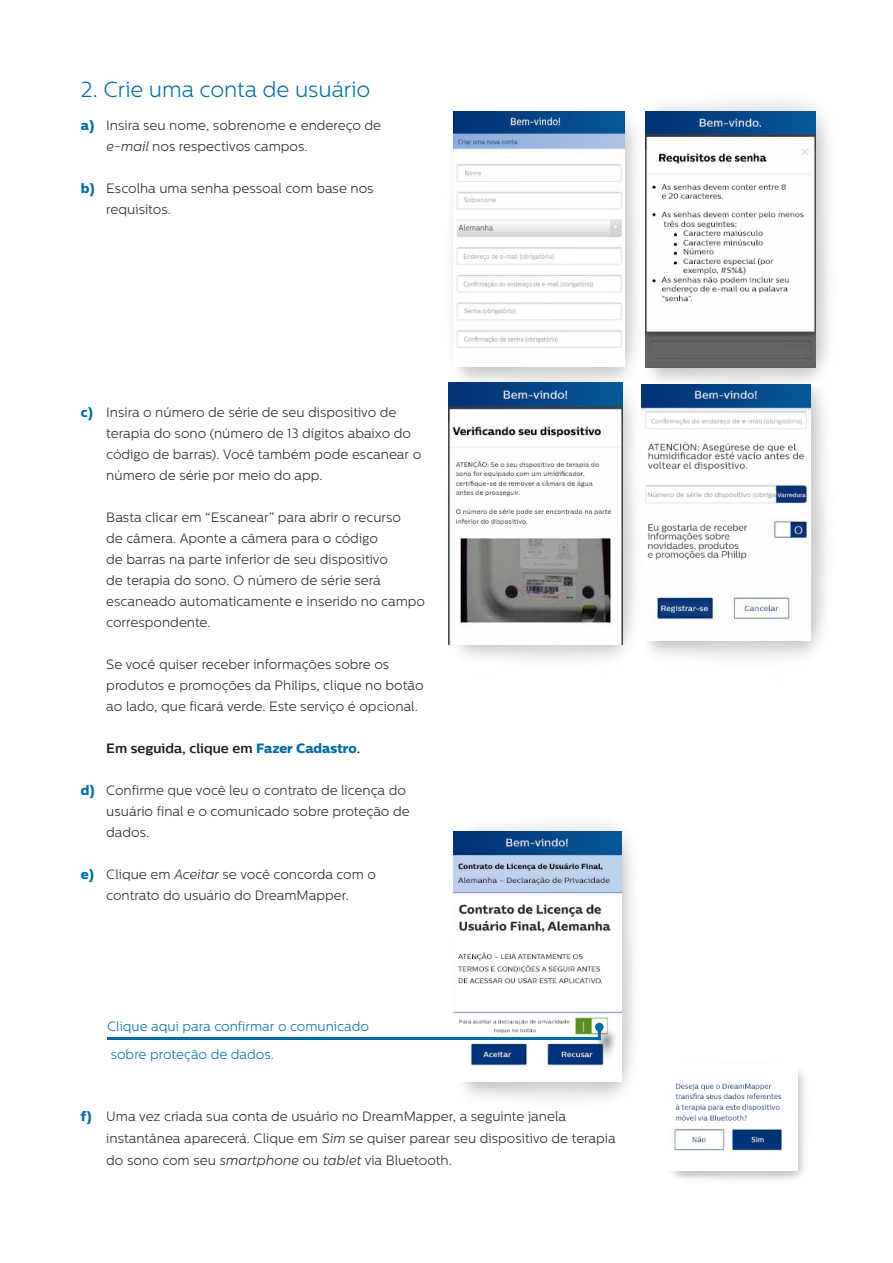
<style>
.page{position:relative;width:893px;height:1263px;background:#fff}
.page>*{position:absolute;margin:0;border:0;box-sizing:border-box;transform-origin:0 0}
.ParaStyle01__Leading{font:300 21.9px "Centrale Sans";letter-spacing:-.005em;color:#006ba3}
.ParaStyle02__Leading{font:300 13.5px/21px "Centrale Sans";color:#231f20}
.ParaStyle03__Leading{font:300 13.5px/21px "Centrale Sans";color:#231f20}
.ParaStyle04__Leading{font:300 13.5px "Centrale Sans";color:#006ba3}
.ParaStyle03__Leading-2{font:700 13.5px "Centrale Sans";color:#231f20}
.s1{font-family:"Centrale Sans X Bold";font-weight:400;color:#006ba3}
.s2{font-style:italic}
</style>
<div class="page">
<img style="left:644px;top:101px;width:186px;height:285px">
<img style="left:645px;top:112px;width:170px;height:255px">
<img style="left:453px;top:824px;width:181px;height:276px">
<img style="left:454px;top:831px;width:167px;height:251px">
<img style="left:448px;top:111px;width:196px;height:274px">
<img style="left:453px;top:111px;width:171px;height:256px">
<hr style="left:107px;top:1037px;width:494px;height:3px;background:#006ba3">
<div style="left:595px;top:1028px;width:23px;height:33px;background:#231f20;opacity:.75"></div>
<svg style="left:595px;top:1023px;width:9px;height:17px"></svg>
<img style="left:668px;top:1070px;width:116px;height:81px">
<img style="left:458px;top:385px;width:177px;height:274px">
<img style="left:448px;top:383px;width:174px;height:262px">
<img style="left:647px;top:386px;width:179px;height:272px">
<img style="left:641px;top:385px;width:169px;height:255px">
<p class="ParaStyle01__Leading" style="left:81px;top:77px;width:291px">2. Crie uma conta de usuário</p>
<p class="ParaStyle02__Leading" style="left:106px;top:114px;width:276px;text-indent:-26px"><span class="s1">a)</span> Insira seu nome, sobrenome e endereço de <span class="s2">e-mail</span> nos respectivos campos.</p>
<p class="ParaStyle02__Leading" style="left:106px;top:178px;width:269px;text-indent:-26px"><span class="s1">b)</span> Escolha uma senha pessoal com base nos requisitos.</p>
<p class="ParaStyle02__Leading" style="left:106px;top:402px;width:316px;text-indent:-26px"><span class="s1">c)</span> Insira o número de série de seu dispositivo de terapia do sono (número de 13 dígitos abaixo do código de barras). Você também pode escanear o número de série por meio do app.</p>
<p class="ParaStyle03__Leading" style="left:106px;top:507px;width:320px">Basta clicar em “Escanear” para abrir o recurso<br>de câmera. Aponte a câmera para o código<br>de barras na parte inferior de seu dispositivo<br>de terapia do sono. O número de série será escaneado automaticamente e inserido no campo correspondente.</p>
<p class="ParaStyle03__Leading" style="left:106px;top:654px;width:319px">Se você quiser receber informações sobre os produtos e promoções da Philips, clique no botão ao lado, que ficará verde. Este serviço é opcional.</p>
<p class="ParaStyle03__Leading-2" style="left:106px;top:740px;width:256px">Em seguida, clique em <span class="s1">Fazer Cadastro</span>.</p>
<p class="ParaStyle02__Leading" style="left:106px;top:780px;width:305px;text-indent:-26px"><span class="s1">d)</span> Confirme que você leu o contrato de licença do usuário final e o comunicado sobre proteção de dados.</p>
<p class="ParaStyle02__Leading" style="left:81px;top:864px;width:297px;text-align:center"><span class="s1">e)</span> Clique em <span class="s2">Aceitar</span> se você concorda com o contrato do usuário do DreamMapper.</p>
<p class="ParaStyle04__Leading" style="left:107px;top:1018px;width:263px">Clique aqui para confirmar o comunicado</p>
<p class="ParaStyle04__Leading" style="left:111px;top:1047px;width:165px">sobre proteção de dados.</p>
<p class="ParaStyle02__Leading" style="left:106px;top:1105px;width:511px;line-height:21.9px;text-indent:-26px"><span class="s1">f)</span> Uma vez criada sua conta de usuário no DreamMapper, a seguinte janela instantânea aparecerá. Clique em <span class="s2">Sim</span> se quiser parear seu dispositivo de terapia do sono com seu <span class="s2">smartphone</span> ou <span class="s2">tablet</span> via Bluetooth.</p>
</div>
